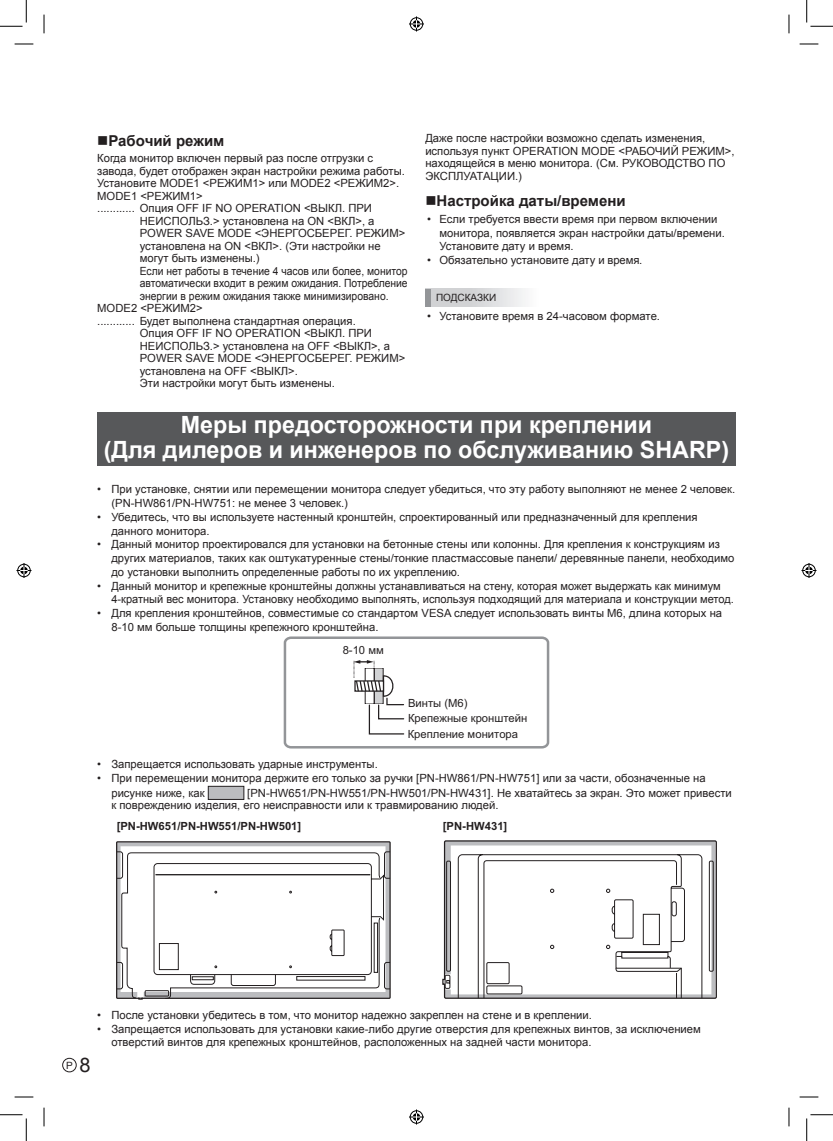
<style>
.page{position:relative;width:833px;height:1141px;background:#fff}
.page>*{position:absolute;margin:0;border:0;box-sizing:border-box;transform-origin:0 0}
.t1{font:700 23.75px/25px "Arial";color:#fff;text-align:center}
.t2{font:700 15px "Arial";color:#231f20}
.t3{font:11.25px/13.8px "Arial";color:#231f20}
.t4{font:11.25px "Arial";color:#231f20;scale:.92 1}
.t5{font:700 11.25px "Arial";color:#231f20}
.t6{font:10px "Arial";color:#231f20}
.s1{font-size:20px}
</style>
<div class="page">
<div style="left:62px;top:1057px;width:14px;height:15px;border:1px solid #231f20;border-radius:50%"></div>
<div style="left:97px;top:412px;width:638px;height:54px;background:#57585a"></div>
<svg style="left:283px;top:636px;width:267px;height:113px"></svg>
<div style="left:208px;top:786px;width:36px;height:13px;background:#bcbdc0;border:1px solid #231f20"></div>
<svg style="left:116px;top:841px;width:275px;height:158px"></svg>
<svg style="left:121px;top:989px;width:263px;height:9px"></svg>
<svg style="left:116px;top:851px;width:274px;height:138px"></svg>
<svg style="left:442px;top:840px;width:274px;height:159px"></svg>
<svg style="left:615px;top:901px;width:66px;height:70px"></svg>
<div style="left:425px;top:289px;width:177px;height:18px;background:linear-gradient(to right,#c9cacc,#fff)"></div>
<div style="left:425px;top:289px;width:5px;height:18px;background:#939598"></div>
<svg style="left:15px;top:43px;width:18px;height:1px"></svg>
<svg style="left:799px;top:43px;width:18px;height:1px"></svg>
<svg style="left:43px;top:15px;width:1px;height:18px"></svg>
<svg style="left:43px;top:1107px;width:1px;height:19px"></svg>
<svg style="left:789px;top:15px;width:1px;height:18px"></svg>
<svg style="left:789px;top:1107px;width:1px;height:19px"></svg>
<svg style="left:15px;top:44px;width:18px;height:1px"></svg>
<svg style="left:799px;top:44px;width:18px;height:1px"></svg>
<svg style="left:15px;top:1096px;width:18px;height:1px"></svg>
<svg style="left:799px;top:1096px;width:18px;height:1px"></svg>
<svg style="left:44px;top:15px;width:1px;height:18px"></svg>
<svg style="left:44px;top:1107px;width:1px;height:19px"></svg>
<svg style="left:788px;top:15px;width:1px;height:18px"></svg>
<svg style="left:788px;top:1107px;width:1px;height:19px"></svg>
<svg style="left:0;top:0;width:27px;height:27px"></svg>
<svg style="left:0;top:1114px;width:27px;height:26px"></svg>
<svg style="left:806px;top:0;width:26px;height:27px"></svg>
<svg style="left:806px;top:1114px;width:26px;height:26px"></svg>
<div style="left:408px;top:16px;width:16px;height:16px;border:3px solid #fff;border-radius:50%"></div>
<svg style="left:409px;top:16px;width:15px;height:15px"></svg>
<div style="left:408px;top:1109px;width:16px;height:15px;border:3px solid #fff;border-radius:50%"></div>
<svg style="left:409px;top:1109px;width:15px;height:15px"></svg>
<div style="left:16px;top:562px;width:16px;height:16px;border:3px solid #fff;border-radius:50%"></div>
<svg style="left:16px;top:563px;width:15px;height:15px"></svg>
<div style="left:800px;top:562px;width:16px;height:16px;border:3px solid #fff;border-radius:50%"></div>
<svg style="left:801px;top:563px;width:15px;height:15px"></svg>
<h2 class="t2" style="left:97px;top:130px;width:128px">■Рабочий режим</h2>
<p class="t3" style="left:97px;top:151px;width:277px">Когда монитор включен первый раз после отгрузки с</p>
<p class="t3" style="left:97px;top:164px;width:309px">завода, будет отображен экран настройки режима работы.</p>
<p class="t3" style="left:97px;top:176px;width:303px">Установите MODE1 &lt;РЕЖИМ1&gt; или MODE2 &lt;РЕЖИМ2&gt;.</p>
<p class="t3" style="left:97px;top:189px;width:107px">MODE1 &lt;РЕЖИМ1&gt;</p>
<p class="t3" style="left:97px;top:201px;width:276px">............ Опция OFF IF NO OPERATION &lt;ВЫКЛ. ПРИ</p>
<p class="t3" style="left:140px;top:214px;width:236px">НЕИСПОЛЬЗ.&gt; установлена на ON &lt;ВКЛ&gt;, а</p>
<p class="t3" style="left:140px;top:226px;width:267px">POWER SAVE MODE &lt;ЭНЕРГОСБЕРЕГ. РЕЖИМ&gt;</p>
<p class="t3" style="left:140px;top:239px;width:242px">установлена на ON &lt;ВКЛ&gt;. (Эти настройки не</p>
<p class="t3" style="left:140px;top:251px;width:121px">могут быть изменены.)</p>
<p class="t4" style="left:140px;top:263px;width:292px">Если нет работы в течение 4 часов или более, монитор</p>
<p class="t4" style="left:140px;top:276px;width:292px">автоматически входит в режим ожидания. Потребление</p>
<p class="t4" style="left:140px;top:288px;width:272px">энергии в режим ожидания также минимизировано.</p>
<p class="t3" style="left:97px;top:301px;width:107px">MODE2 &lt;РЕЖИМ2&gt;</p>
<p class="t3" style="left:97px;top:314px;width:260px">............ Будет выполнена стандартная операция.</p>
<p class="t3" style="left:140px;top:326px;width:233px">Опция OFF IF NO OPERATION &lt;ВЫКЛ. ПРИ</p>
<p class="t3" style="left:140px;top:339px;width:252px">НЕИСПОЛЬЗ.&gt; установлена на OFF &lt;ВЫКЛ&gt;, а</p>
<p class="t3" style="left:140px;top:351px;width:267px">POWER SAVE MODE &lt;ЭНЕРГОСБЕРЕГ. РЕЖИМ&gt;</p>
<p class="t3" style="left:140px;top:364px;width:159px">установлена на OFF &lt;ВЫКЛ&gt;.</p>
<p class="t3" style="left:140px;top:376px;width:197px">Эти настройки могут быть изменены.</p>
<p class="t3" style="left:425px;top:132px;width:310px;line-height:12.5px">Даже после настройки возможно сделать изменения, используя пункт OPERATION MODE &lt;РАБОЧИЙ РЕЖИМ&gt;, находящейся в меню монитора. (Cм. РУКОВОДСТВО ПО ЭКСПЛУАТАЦИИ.)</p>
<h2 class="t2" style="left:425px;top:191px;width:202px">■Настройка даты/времени</h2>
<p class="t3" style="left:439px;top:212px;width:287px;text-indent:-12px">• Если требуется ввести время при первом включении монитора, появляется экран настройки даты/времени.<br>Установите дату и время.</p>
<p class="t3" style="left:427px;top:253px;width:217px">• Обязательно установите дату и время.</p>
<p class="t6" style="left:436px;top:291px;width:62px">ПОДСКАЗКИ</p>
<p class="t3" style="left:427px;top:309px;width:234px">• Установите время в 24-часовом формате.</p>
<h1 class="t1" style="left:104px;top:413px;width:626px">Меры предосторожности при креплении<br>(Для дилеров и инженеров по обслуживанию SHARP)</h1>
<p class="t3" style="left:111px;top:482px;width:625px;text-indent:-14px">• При установке, снятии или перемещении монитора следует убедиться, что эту работу выполняют не менее 2 человек. (PN-HW861/PN-HW751: не менее 3 человек.)</p>
<p class="t3" style="left:111px;top:510px;width:587px;text-indent:-14px">• Убедитесь, что вы используете настенный кронштейн, спроектированный или предназначенный для крепления данного монитора.</p>
<p class="t3" style="left:111px;top:537px;width:624px;text-indent:-14px">• Данный монитор проектировался для установки на бетонные стены или колонны. Для крепления к конструкциям из других материалов, таких как оштукатуренные стены/тонкие пластмассовые панели/ деревянные панели, необходимо до установки выполнить определенные работы по их укреплению.</p>
<p class="t3" style="left:111px;top:579px;width:623px;text-indent:-14px">• Данный монитор и крепежные кронштейны должны устанавливаться на стену, которая может выдержать как минимум<br>4-кратный вес монитора. Установку необходимо выполнять, используя подходящий для материала и конструкции метод.</p>
<p class="t3" style="left:111px;top:606px;width:612px;text-indent:-14px">• Для крепления кронштейнов, совместимые со стандартом VESA следует использовать винты М6, длина которых на<br>8-10 мм больше толщины крепежного кронштейна.</p>
<p class="t3" style="left:342px;top:643px;width:43px">8-10 мм</p>
<p class="t3" style="left:407px;top:695px;width:121px;line-height:15.1px">Винты (М6)<br>Крепежные кронштейн<br>Крепление монитора</p>
<p class="t3" style="left:97px;top:757px;width:282px">• Запрещается использовать ударные инструменты.</p>
<p class="t3" style="left:111px;top:770px;width:595px;line-height:15px;text-indent:-14px">• При перемещении монитора держите его только за ручки [PN-HW861/PN-HW751] или за части, обозначенные на рисунке ниже, как</p>
<p class="t3" style="left:111px;top:786px;width:621px;line-height:12.5px;text-indent:136px">[PN-HW651/PN-HW551/PN-HW501/PN-HW431]. Не хватайтесь за экран. Это может привести к повреждению изделия, его неисправности или к травмированию людей.</p>
<p class="t5" style="left:117px;top:818px;width:186px">[PN-HW651/PN-HW551/PN-HW501]</p>
<p class="t5" style="left:442px;top:818px;width:66px">[PN-HW431]</p>
<p class="t6" style="left:66px;top:1058px;width:26px">P <span class="s1">8</span></p>
<p class="t3" style="left:97px;top:1008px;width:496px">• После установки убедитесь в том, что монитор надежно закреплен на стене и в креплении.</p>
<p class="t3" style="left:111px;top:1021px;width:590px;text-indent:-14px">• Запрещается использовать для установки какие-либо другие отверстия для крепежных винтов, за исключением отверстий винтов для крепежных кронштейнов, расположенных на задней части монитора.</p>
</div>
